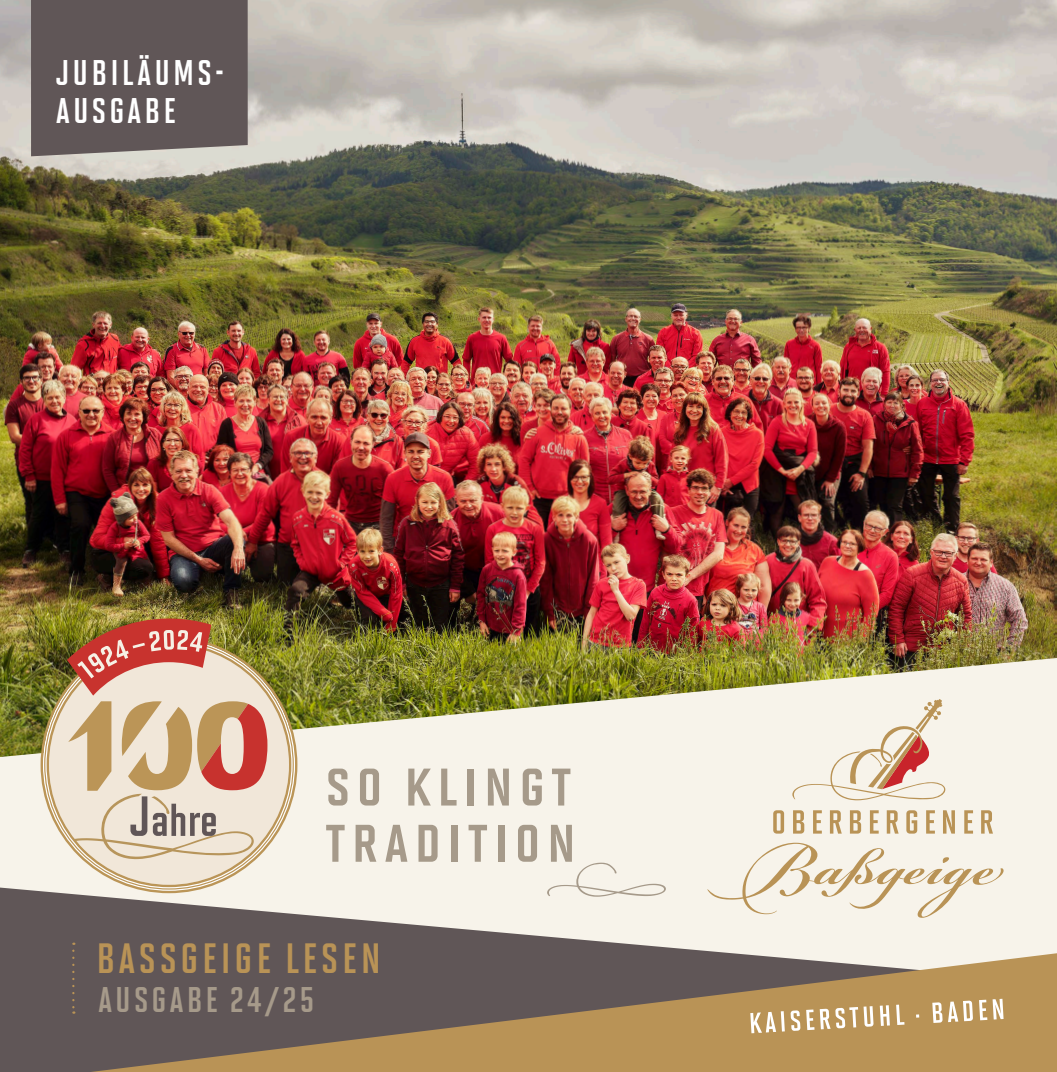
<style>
.page{position:relative;width:1057px;height:1072px;background:#fff}
.page>*{position:absolute;margin:0;border:0;box-sizing:border-box;transform-origin:0 0}
.t1{font:61.6px/56.2px "Solano Gothic MVB Bd SC";letter-spacing:.1em;color:#a69a8a}
.t2{font:42.35px "Solano Gothic MVB Bd SC";letter-spacing:.09em;color:#b99356}
.t3{font:35.7px/37.8px "Solano Gothic MVB Bd Cap";letter-spacing:.09em;color:#fff}
.t4{font:35.7px "Solano Gothic MVB Bd Cap";letter-spacing:.09em;color:#a69a8a}
</style>
<div class="page">
<div style="left:0;top:0;width:1057px;height:1071px;background:#f7f3ea"></div>
<svg style="left:553px;top:862px;width:112px;height:25px"></svg>
<img style="left:0;top:0;width:1057px;height:757px">
<svg style="left:0;top:887px;width:926px;height:184px;fill:#605657"></svg>
<svg style="left:707px;top:842px;width:296px;height:75px"></svg>
<svg style="left:773px;top:810px;width:11px;height:23px"></svg>
<svg style="left:793px;top:810px;width:11px;height:23px"></svg>
<svg style="left:813px;top:810px;width:9px;height:23px"></svg>
<svg style="left:830px;top:810px;width:11px;height:23px"></svg>
<svg style="left:850px;top:810px;width:11px;height:23px"></svg>
<svg style="left:870px;top:810px;width:8px;height:23px"></svg>
<svg style="left:886px;top:810px;width:12px;height:23px"></svg>
<svg style="left:906px;top:810px;width:11px;height:23px"></svg>
<svg style="left:926px;top:810px;width:9px;height:23px"></svg>
<svg style="left:943px;top:810px;width:12px;height:23px"></svg>
<svg style="left:964px;top:810px;width:9px;height:23px"></svg>
<svg style="left:981px;top:810px;width:12px;height:23px"></svg>
<svg style="left:792px;top:699px;width:159px;height:101px"></svg>
<svg style="left:91px;top:953px;width:966px;height:118px;background:#8e775a"></svg>
<div style="left:31px;top:0;width:217px;height:156px;background:#605657"></div>
<svg style="left:72px;top:950px;width:2px;height:63px"></svg>
<img style="left:41px;top:635px;width:256px;height:258px">
<svg style="left:45px;top:641px;width:248px;height:247px"></svg>
<svg style="left:68px;top:701px;width:199px;height:159px;background:#dabda4"></svg>
<svg style="left:67px;top:618px;width:144px;height:77px;background:#cc846f"></svg>
<svg style="left:806px;top:1006px;width:67px;height:24px;background:#cfb68c"></svg>
<svg style="left:879px;top:1005px;width:11px;height:20px"></svg>
<svg style="left:948px;top:1000px;width:25px;height:22px"></svg>
<svg style="left:979px;top:998px;width:24px;height:22px"></svg>
<svg style="left:750px;top:1010px;width:50px;height:23px"></svg>
<svg style="left:896px;top:1004px;width:8px;height:21px"></svg>
<svg style="left:932px;top:1002px;width:10px;height:20px"></svg>
<p class="t3" style="left:56px;top:54px;width:169px">JUBILÄUMS-<br>AUSGABE</p>
<p class="t1" style="left:325px;top:756px;width:252px">so klingt tradition</p>
<p class="t2" style="left:96px;top:935px;width:286px">BASSGEIGE LESEN</p>
<p class="t4" style="left:98px;top:979px;width:217px">AUSGABE 24/25</p>
</div>
